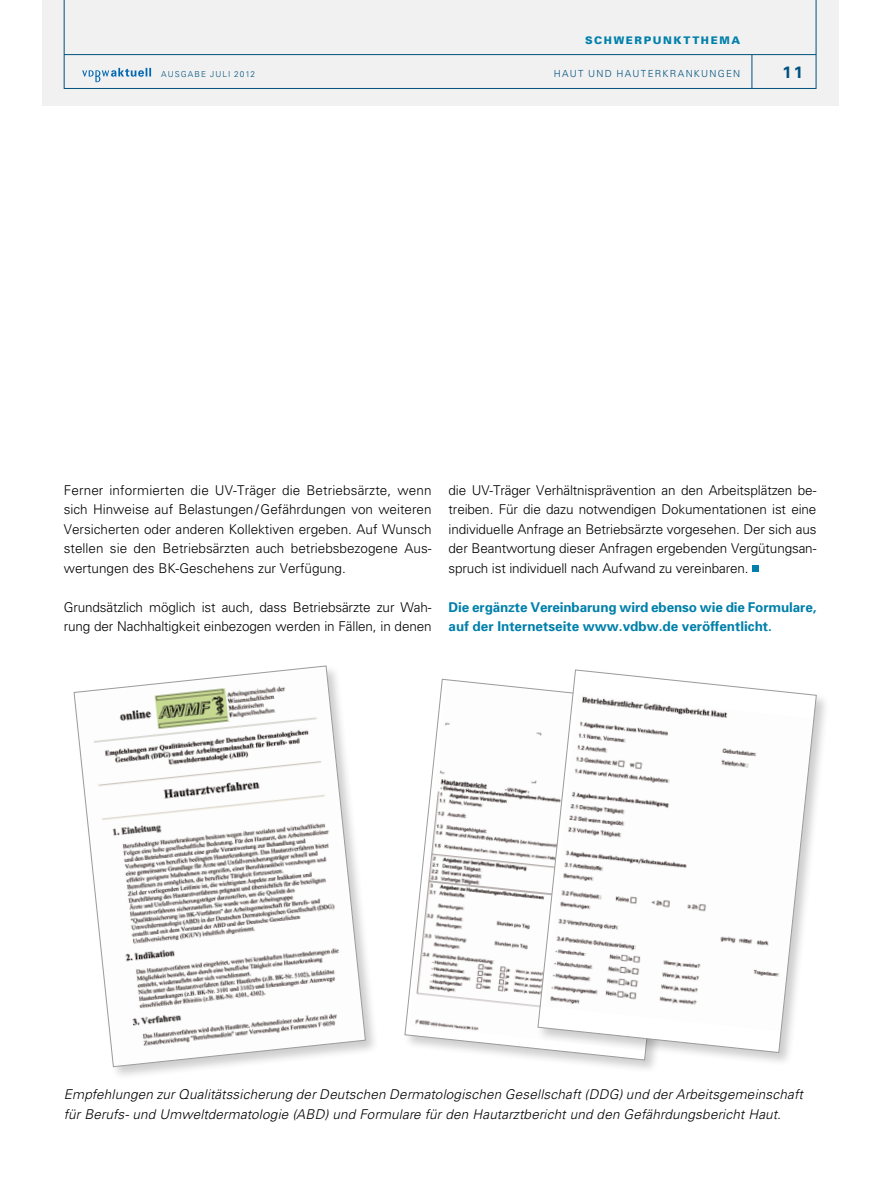
<style>
.page{position:relative;width:893px;height:1191px;background:#fff}
.page>*{position:absolute;margin:0;border:0;box-sizing:border-box;transform-origin:0 0}
.t1{font:700 16.5px "Univers";color:#00517e}
.t2{font:300 13.5px/19.5px "Univers";letter-spacing:-.01em;color:#000;text-align:justify}
.t3{font:italic 300 13.5px/19.5px "Univers";letter-spacing:.015em;color:#000}
.t4{font:700 13.5px/19.5px "Univers";letter-spacing:-.01em;color:#0080aa}
.t5{font:900 10.5px "Univers";letter-spacing:.155em;color:#0080aa}
.t6{font:300 9.75px "Univers";letter-spacing:.14em;color:#00517e}
.t7{font:300 8.25px "Univers";letter-spacing:.125em;color:#00517e}
</style>
<div class="page">
<div style="left:43px;top:0;width:796px;height:105px;background:#f1f1f1"></div>
<svg style="left:64px;top:0;width:752px;height:89px"></svg>
<hr style="left:64px;top:54px;width:752px;height:1px;background:#00517e">
<hr style="left:752px;top:55px;width:1px;height:33px;background:#00517e">
<svg style="left:82px;top:68px;width:69px;height:14px"></svg>
<div style="left:752px;top:565px;width:7px;height:6px;background:#0080aa"></div>
<svg style="left:405px;top:679px;width:131px;height:379px"></svg>
<div style="left:72px;top:663px;width:306px;height:417px;background:#000;opacity:.2"></div>
<svg style="left:74px;top:665px;width:292px;height:402px"></svg>
<div style="left:536px;top:667px;width:293px;height:398px;background:#000;opacity:.2"></div>
<svg style="left:538px;top:669px;width:279px;height:383px"></svg>
<p class="t5" style="left:585px;top:33px;width:154px">SCHWERPUNKTTHEMA</p>
<p class="t6" style="left:554px;top:68px;width:51px">Haut und</p>
<p class="t6" style="left:617px;top:68px;width:70px">Hauterkrank</p>
<p class="t6" style="left:701px;top:68px;width:39px">ungen</p>
<p class="t7" style="left:161px;top:69px;width:95px">Ausgabe juli 2012</p>
<p class="t1" style="left:782px;top:62px;width:22px">11</p>
<p class="t2" style="left:64px;top:480px;width:369px">Ferner informierten die UV-Träger die Betriebsärzte, wenn sich Hinweise auf Belastungen/ Gefährdungen von weiteren Versicherten oder anderen Kollektiven ergeben. Auf Wunsch stellen sie den Betriebsärzten auch betriebsbezogene Aus&shy;wertungen des BK-Geschehens zur Verfügung.</p>
<p class="t2" style="left:64px;top:597px;width:369px">Grundsätzlich möglich ist auch, dass Betriebsärzte zur Wah&shy;rung der Nachhaltigkeit einbezogen werden in Fällen, in denen</p>
<p class="t2" style="left:449px;top:480px;width:369px">die UV-Träger Verhältnisprävention an den Arbeitsplätzen be&shy;treiben. Für die dazu notwendigen Dokumentationen ist eine individuelle Anfrage an Betriebsärzte vorgesehen. Der sich aus der Beantwortung dieser Anfragen ergebenden Vergütungsan&shy;spruch ist individuell nach Aufwand zu vereinbaren.</p>
<p class="t4" style="left:449px;top:597px;width:369px">Die ergänzte Vereinbarung wird ebenso wie die Formulare, auf der Internetseite www.vdbw.de veröffentlicht.</p>
<p class="t3" style="left:64px;top:1084px;width:741px">Empfehlungen zur Qualitätssicherung der Deutschen Dermatologischen Gesellschaft (DDG) und der Arbeitsgemeinschaft für Berufs- und Umweltdermatologie (ABD) und Formulare für den Hautarztbericht und den Gefährdungsbericht Haut.</p>
</div>
